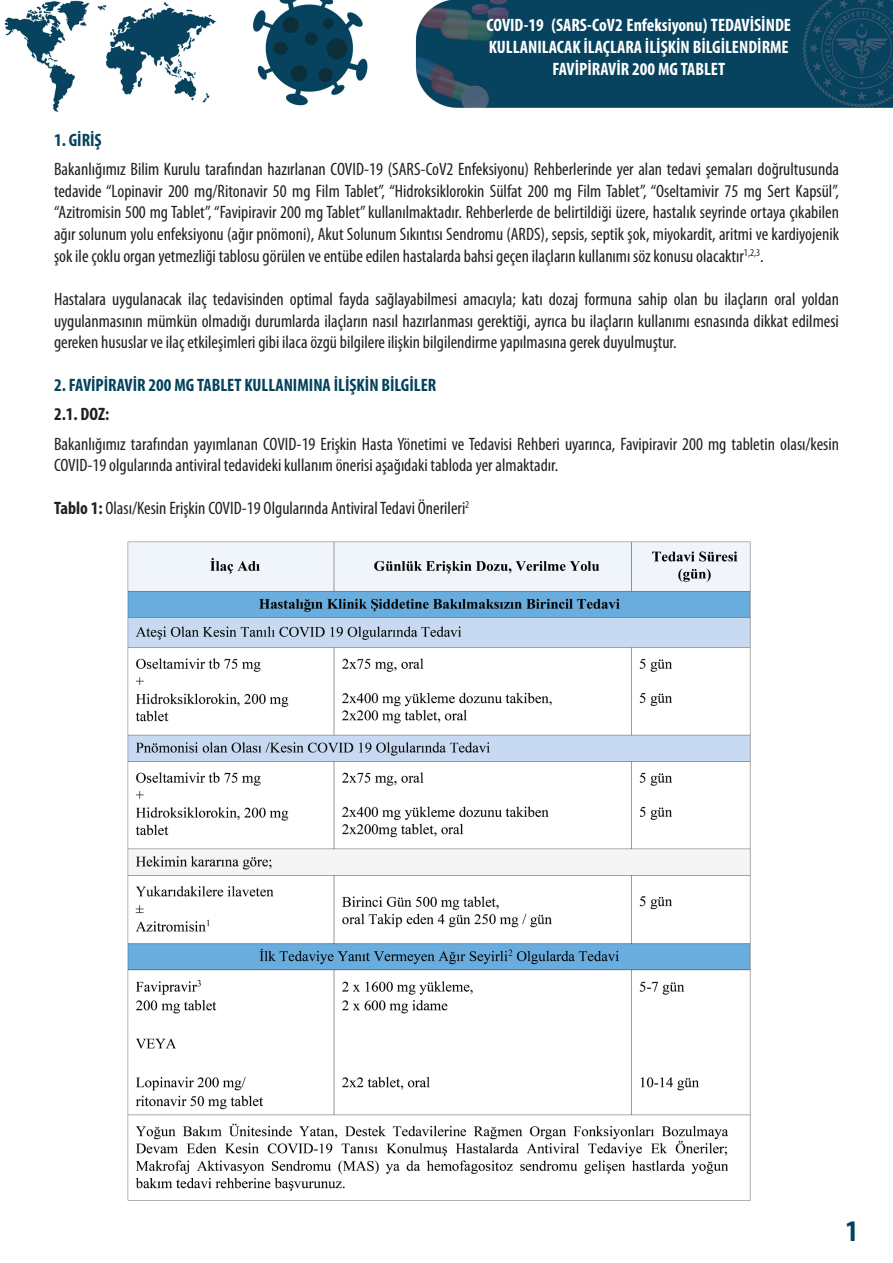
<style>
.page{position:relative;width:893px;height:1263px;background:#fff}
.page>*{position:absolute;margin:0;border:0;box-sizing:border-box;transform-origin:0 0}
.t1{font:700 condensed 30px "Myriad Pro";color:#02435e}
.t2{font:condensed 18px/21.6px "Myriad Pro";color:#231f20;text-align:justify}
.t3{font:700 condensed 18px/21.6px "Myriad Pro";color:#fff}
.t4{font:700 condensed 18px "Myriad Pro";color:#02435e}
.t5{font:700 condensed 18px "Myriad Pro";color:#231f20}
.s1{font-weight:700}
</style>
<div class="page">
<img style="left:4px;top:0;width:889px;height:112px">
<img style="left:127px;top:541px;width:624px;height:660px">
<p class="t3" style="left:486px;top:14px;width:306px">COVID-19 (SARS-CoV2 Enfeksiyonu) TEDAVİSİNDE<br>KULLANILACAK İLAÇLARA İLİŞKİN BİLGİLENDİRME</p>
<p class="t3" style="left:552px;top:57px;width:174px">FAVİPİRAVİR 200 MG TABLET</p>
<p class="t4" style="left:54px;top:129px;width:49px">1. GİRİŞ</p>
<p class="t2" style="left:54px;top:158px;width:786px">Bakanlığımız Bilim Kurulu tarafından hazırlanan COVID-19 (SARS-CoV2 Enfeksiyonu) Rehberlerinde yer alan tedavi şemaları doğrultusunda tedavide “Lopinavir 200 mg/Ritonavir 50 mg Film Tablet”, “Hidroksiklorokin Sülfat 200 mg Film Tablet”, “Oseltamivir 75 mg Sert Kapsül”, “Azitromisin 500 mg Tablet”, “Favipiravir 200 mg Tablet” kullanılmaktadır. Rehberlerde de belirtildiği üzere, hastalık seyrinde ortaya çıkabilen ağır solunum yolu enfeksiyonu (ağır pnömoni), Akut Solunum Sıkıntısı Sendromu (ARDS), sepsis, septik şok, miyokardit, aritmi ve kardiyojenik şok ile çoklu organ yetmezliği tablosu görülen ve entübe edilen hastalarda bahsi geçen ilaçların kullanımı söz konusu olacaktır<sup>1,2,3</sup>.</p>
<p class="t2" style="left:54px;top:288px;width:786px">Hastalara uygulanacak ilaç tedavisinden optimal fayda sağlayabilmesi amacıyla; katı dozaj formuna sahip olan bu ilaçların oral yoldan uygulanmasının mümkün olmadığı durumlarda ilaçların nasıl hazırlanması gerektiği, ayrıca bu ilaçların kullanımı esnasında dikkat edilmesi gereken hususlar ve ilaç etkileşimleri gibi ilaca özgü bilgilere ilişkin bilgilendirme yapılmasına gerek duyulmuştur.</p>
<p class="t4" style="left:54px;top:374px;width:384px">2. FAVİPİRAVİR 200 MG TABLET KULLANIMINA İLİŞKİN BİLGİLER</p>
<p class="t5" style="left:54px;top:403px;width:57px">2.1. DOZ:</p>
<p class="t2" style="left:54px;top:432px;width:786px">Bakanlığımız tarafından yayımlanan COVID-19 Erişkin Hasta Yönetimi ve Tedavisi Rehberi uyarınca, Favipiravir 200 mg tabletin olası/kesin<br>COVID-19 olgularında antiviral tedavideki kullanım önerisi aşağıdaki tabloda yer almaktadır.</p>
<p class="t2" style="left:54px;top:497px;width:417px"><span class="s1">Tablo 1:</span> Olası/Kesin Erişkin COVID-19 Olgularında Antiviral Tedavi Önerileri<sup>2</sup></p>
<p class="t1" style="left:845px;top:1212px;width:14px">1</p>
</div>
